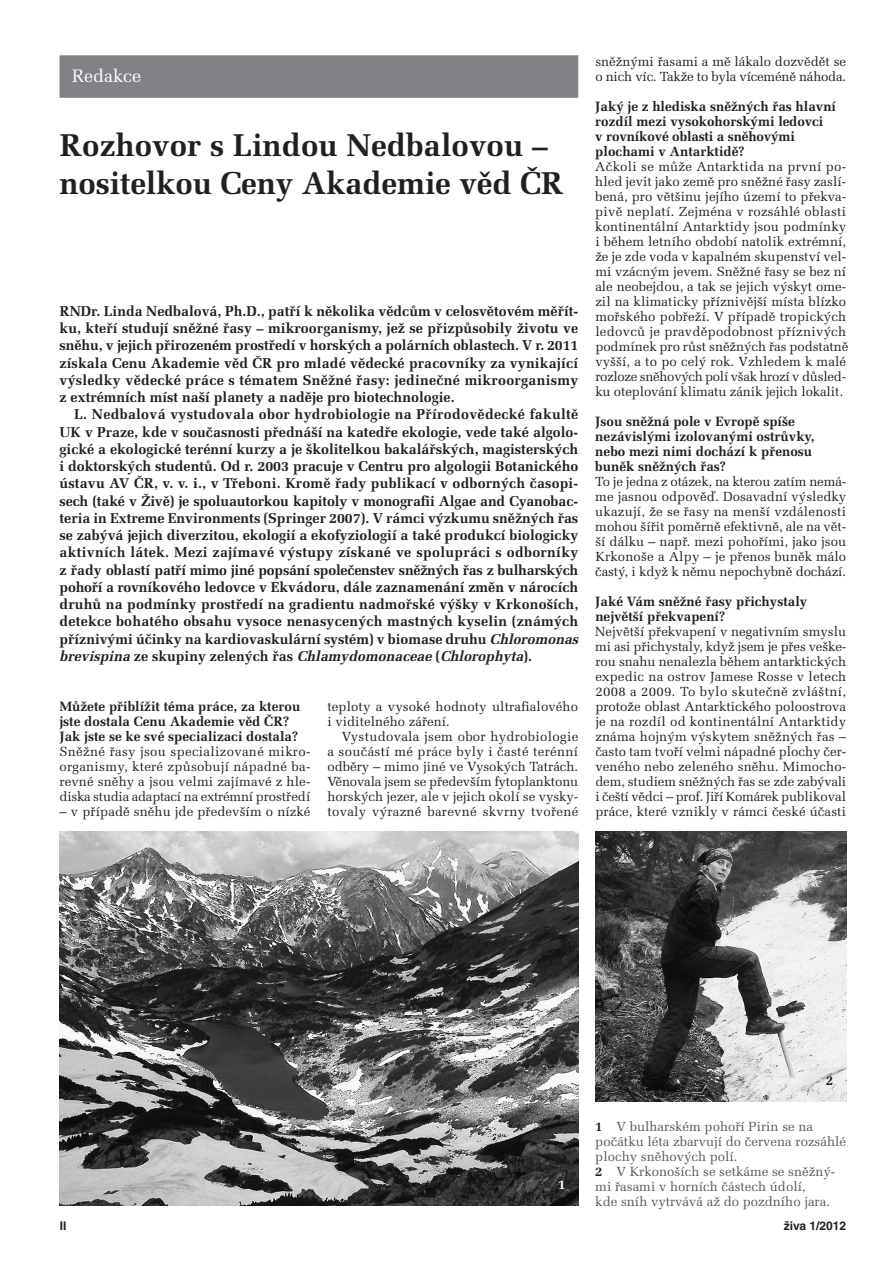
<style>
.page{position:relative;width:893px;height:1263px;background:#fff}
.page>*{position:absolute;margin:0;border:0;box-sizing:border-box;transform-origin:0 0}
.t1{font:700 31.5px/37.5px "Melior CE";letter-spacing:-.005em;color:#231f20}
.t2{font:18px "Melior CE";color:#fff}
.t3{font:700 14.25px/17.2px "Melior CE";color:#231f20;text-align:justify}
.t4{font:700 13.5px/15px "Melior CE";color:#231f20}
.t5{font:700 13.5px "Melior CE";color:#fff}
.t6{font:13.2px/15px "Melior CE";color:#231f20;text-align:justify}
.t7{font:13.2px/15px "Melior CE";color:#57585a}
.t8{font:700 12px "Helvetica CE";color:#231f20}
.s1{font-style:italic}
.s2{font-weight:700;color:#231f20}
</style>
<div class="page">
<div style="left:60px;top:55px;width:518px;height:43px;background:#808285"></div>
<img style="left:60px;top:831px;width:518px;height:374px">
<img style="left:595px;top:831px;width:251px;height:270px">
<h2 class="t2" style="left:72px;top:70px;width:71px">Redakce</h2>
<h1 class="t1" style="left:60px;top:130px;width:506px">Rozhovor s Lindou Nedbalovou – nositelkou Ceny Akademie věd ČR</h1>
<p class="t3" style="left:60px;top:304px;width:520px">RNDr. Linda Nedbalová, Ph.D., patří k několika vědcům v celosvětovém měřít&shy;ku, kteří studují sněžné řasy – mikroorganismy, jež se přizpůsobily životu ve sněhu, v jejich přirozeném prostředí v horských a polárních oblastech. V r. 2011 získala Cenu Akademie věd ČR pro mladé vědecké pracovníky za vynikající výsledky vědecké práce s tématem Sněžné řasy: jedinečné mikroorganismy z extrémních míst naší planety a naděje pro biotechnologie.</p>
<p class="t3" style="left:60px;top:407px;width:523px;text-align:left;text-indent:15px">L. Nedbalová vystudovala obor hydrobiologie na Přírodovědecké fakultě UK v Praze, kde v současnosti přednáší na katedře ekologie, vede také algolo&shy;gické a ekologické terénní kurzy a je školitelkou bakalářských, magisterských i doktorských studentů. Od r. 2003 pracuje v Centru pro algologii Botanického ústavu AV ČR, v. v. i., v Třeboni. Kromě řady publikací v odborných časopi&shy;sech (také v Živě) je spoluautorkou kapitoly v monografii Algae and Cyanobac&shy;teria in Extreme Environments (Springer 2007). V rámci výzkumu sněžných řas se zabývá jejich diverzitou, ekologií a ekofyziologií a také produkcí biologicky aktivních látek. Mezi zajímavé výstupy získané ve spolupráci s odborníky z řady oblastí patří mimo jiné popsání společenstev sněžných řas z bulharských pohoří a rovníkového ledovce v Ekvádoru, dále zaznamenání změn v nárocích druhů na podmínky prostředí na gradientu nadmořské výšky v Krkonoších, detekce bohatého obsahu vysoce nenasycených mastných kyselin (známých příznivými účinky na kardiovaskulární systém) v biomase druhu <span class="s1">Chloromonas brevispina</span> z e s k u p i n y z e l e n ý c h ř a s <span class="s1">Chlamydomonaceae</span> ( <span class="s1">Chlorophyta</span>) .</p>
<p class="t4" style="left:60px;top:701px;width:242px">Můžete přiblížit téma práce, za kterou jste dostala Cenu Akademie věd ČR?<br>Jak jste se ke své specializaci dostala?</p>
<p class="t6" style="left:60px;top:746px;width:252px">Sněžné řasy jsou specializované mikro&shy;organismy, které způsobují nápadné ba&shy;revné sněhy a jsou velmi zajímavé z hle&shy;diska studia adaptací na extrémní prostředí</p>
<p class="t6" style="left:60px;top:806px;width:252px">– v případě sněhu jde především o nízké</p>
<p class="t6" style="left:327px;top:701px;width:252px">teploty a vysoké hodnoty ultrafialového i viditelného záření.</p>
<p class="t6" style="left:327px;top:731px;width:252px;text-indent:14px">Vystudovala jsem obor hydrobiologie a součástí mé práce byly i časté terénní odběry – mimo jiné ve Vysokých Tatrách.<br>Věnovala jsem se především fytoplanktonu horských jezer, ale v jejich okolí se vysky&shy;tovaly výrazné barevné skvrny tvořené</p>
<p class="t6" style="left:595px;top:56px;width:252px">sněžnými řasami a mě lákalo dozvědět se o nich víc. Takže to byla víceméně náhoda.</p>
<p class="t4" style="left:595px;top:101px;width:242px">Jaký je z hlediska sněžných řas hlavní rozdíl mezi vysokohorskými ledovci<br>v rovníkové oblasti a sněhovými plochami v Antarktidě?</p>
<p class="t6" style="left:595px;top:161px;width:255px;text-align:left">Ačkoli se může Antarktida na první po&shy;hled jevit jako země pro sněžné řasy zaslí&shy;bená, pro většinu jejího území to překva&shy;pivě neplatí. Zejména v rozsáhlé oblasti kontinentální Antarktidy jsou podmínky i během letního období natolik extrémní, že je zde voda v kapalném skupenství vel&shy;mi vzácným jevem. Sněžné řasy se bez ní ale neobejdou, a tak se jejich výskyt ome&shy;zil na klimaticky příznivější místa blízko mořského pobřeží. V případě tropických ledovců je pravděpodobnost příznivých podmínek pro růst sněžných řas podstatně vyšší, a to po celý rok. Vzhledem k malé rozloze sněhových polí však hrozí v důsled&shy;ku oteplování klimatu zánik jejich lokalit.</p>
<p class="t4" style="left:595px;top:416px;width:221px">Jsou sněžná pole v Evropě spíše nezávislými izolovanými ostrůvky, nebo mezi nimi dochází k přenosu buněk sněžných řas?</p>
<p class="t6" style="left:595px;top:476px;width:252px">To je jedna z otázek, na kterou zatím nemá&shy;me jasnou odpověď. Dosavadní výsledky ukazují, že se řasy na menší vzdálenosti mohou šířit poměrně efektivně, ale na vět&shy;ší dálku – např. mezi pohořími, jako jsou Krkonoše a Alpy – je přenos buněk málo častý, i když k němu nepochybně dochází.</p>
<p class="t4" style="left:595px;top:596px;width:214px">Jaké Vám sněžné řasy přichystaly největší překvapení?</p>
<p class="t6" style="left:595px;top:626px;width:252px">Největší překvapení v negativním smyslu mi asi přichystaly, když jsem je přes veške&shy;rou snahu nenalezla během antarktických expedic na ostrov Jamese Rosse v letech 2008 a 2009. To bylo skutečně zvláštní, protože oblast Antarktického poloostrova je na rozdíl od kontinentální Antarktidy známa hojným výskytem sněžných řas – často tam tvoří velmi nápadné plochy čer&shy;veného nebo zeleného sněhu. Mimocho&shy;dem, studiem sněžných řas se zde zabývali i čeští vědci – prof. Jiří Komárek publikoval práce, které vznikly v rámci české účasti</p>
<p class="t5" style="left:558px;top:1180px;width:9px">1</p>
<p class="t4" style="left:826px;top:1074px;width:9px">2</p>
<p class="t7" style="left:595px;top:1121px;width:252px"><span class="s2">1</span> V bulharském pohoří Pirin se na počátku léta zbarvují do červena rozsáhlé plochy sněhových polí.<br><span class="s2">2</span> V Krkonoších se setkáme se sněžný&shy;mi řasami v horních částech údolí,<br>kde sníh vytrvává až do pozdního jara.</p>
<p class="t8" style="left:60px;top:1221px;width:8px">II</p>
<p class="t8" style="left:784px;top:1221px;width:64px">živa 1/2012</p>
</div>
